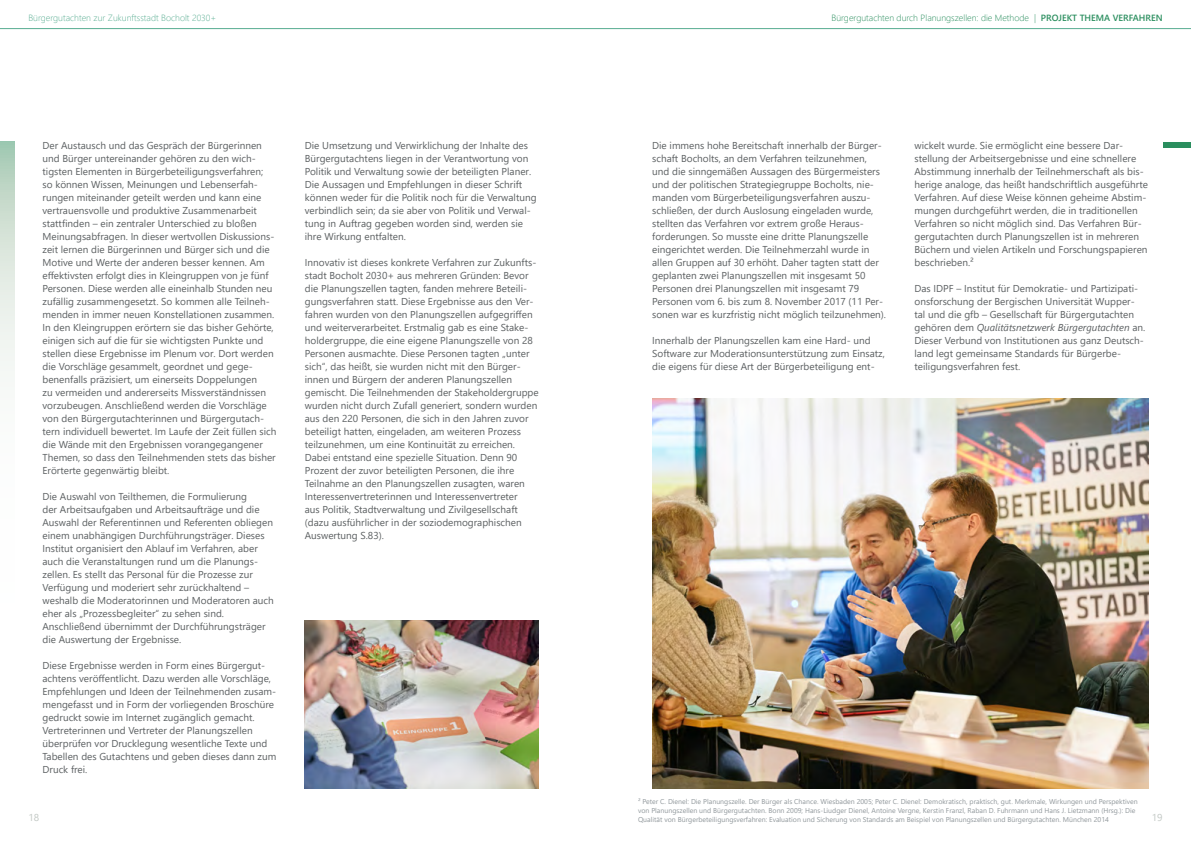
<style>
.page{position:relative;width:1191px;height:842px;background:#fff}
.page>*{position:absolute;margin:0;border:0;box-sizing:border-box;transform-origin:0 0}
.t1{font:10px/13px "Segoe UI";color:#5c6062}
.t2{font:10px "Segoe UI";color:#c3c9c5}
.t3{font:300 9px "Segoe UI";color:#2a8e5e}
.t4{font:300 9px "Segoe UI";color:#58ad91}
.t5{font:7px/9px "Segoe UI";color:#91989c}
.s1{font-weight:600}
.s2{font-style:italic}
</style>
<div class="page">
<hr style="left:0;top:28px;width:1191px;height:1px;background:#58ad91">
<svg style="left:0;top:142px;width:14px;height:229px"></svg>
<div style="left:1162px;top:142px;width:29px;height:5px;background:#2a8e5e"></div>
<img style="left:305px;top:621px;width:233px;height:167px">
<img style="left:652px;top:399px;width:496px;height:389px">
<p class="t4" style="left:28px;top:10px;width:190px">Bürgergutachten zur Zukunftsstadt Bocholt 2030+</p>
<p class="t1" style="left:43px;top:138px;width:235px">Der Austausch und das Gespräch der Bürgerinnen und Bürger untereinander gehören zu den wich&shy;tigsten Elementen in Bürgerbeteiligungsverfahren;<br>so können Wissen, Meinungen und Lebenserfah&shy;rungen miteinander geteilt werden und kann eine vertrauensvolle und produktive Zusammenarbeit stattfinden – ein zentraler Unterschied zu bloßen Meinungsabfragen. In dieser wertvollen Diskussions&shy;zeit lernen die Bürgerinnen und Bürger sich und die Motive und Werte der anderen besser kennen. Am effektivsten erfolgt dies in Kleingruppen von je fünf Personen. Diese werden alle eineinhalb Stunden neu zufällig zusammengesetzt. So kommen alle Teilneh&shy;menden in immer neuen Konstellationen zusammen.<br>In den Kleingruppen erörtern sie das bisher Gehörte, einigen sich auf die für sie wichtigsten Punkte und stellen diese Ergebnisse im Plenum vor. Dort werden die Vorschläge gesammelt, geordnet und gege&shy;benenfalls präzisiert, um einerseits Doppelungen<br>zu vermeiden und andererseits Missverständnissen vorzubeugen. Anschließend werden die Vorschläge von den Bürgergutachterinnen und Bürgergutach&shy;tern individuell bewertet. Im Laufe der Zeit füllen sich die Wände mit den Ergebnissen vorangegangener Themen, so dass den Teilnehmenden stets das bisher Erörterte gegenwärtig bleibt.</p>
<p class="t1" style="left:43px;top:489px;width:233px">Die Auswahl von Teilthemen, die Formulierung<br>der Arbeitsaufgaben und Arbeitsaufträge und die Auswahl der Referentinnen und Referenten obliegen einem unabhängigen Durchführungsträger. Dieses Institut organisiert den Ablauf im Verfahren, aber auch die Veranstaltungen rund um die Planungs&shy;zellen. Es stellt das Personal für die Prozesse zur Verfügung und moderiert sehr zurückhaltend – weshalb die Moderatorinnen und Moderatoren auch eher als „Prozessbegleiter“ zu sehen sind.<br>Anschließend übernimmt der Durchführungsträger die Auswertung der Ergebnisse.</p>
<p class="t1" style="left:43px;top:658px;width:235px">Diese Ergebnisse werden in Form eines Bürgergut&shy;achtens veröffentlicht. Dazu werden alle Vorschläge, Empfehlungen und Ideen der Teilnehmenden zusam&shy;mengefasst und in Form der vorliegenden Broschüre gedruckt sowie im Internet zugänglich gemacht.<br>Vertreterinnen und Vertreter der Planungszellen überprüfen vor Drucklegung wesentliche Texte und Tabellen des Gutachtens und geben dieses dann zum Druck frei.</p>
<p class="t1" style="left:305px;top:138px;width:233px">Die Umsetzung und Verwirklichung der Inhalte des Bürgergutachtens liegen in der Verantwortung von Politik und Verwaltung sowie der beteiligten Planer.<br>Die Aussagen und Empfehlungen in dieser Schrift können weder für die Politik noch für die Verwaltung verbindlich sein; da sie aber von Politik und Verwal&shy;tung in Auftrag gegeben worden sind, werden sie ihre Wirkung entfalten.</p>
<p class="t1" style="left:305px;top:255px;width:235px">Innovativ ist dieses konkrete Verfahren zur Zukunfts&shy;stadt Bocholt 2030+ aus mehreren Gründen: Bevor die Planungszellen tagten, fanden mehrere Beteili&shy;gungsverfahren statt. Diese Ergebnisse aus den Ver&shy;fahren wurden von den Planungszellen aufgegriffen und weiterverarbeitet. Erstmalig gab es eine Stake&shy;holdergruppe, die eine eigene Planungszelle von 28<br>Personen ausmachte. Diese Personen tagten „unter sich“, das heißt, sie wurden nicht mit den Bürger&shy;innen und Bürgern der anderen Planungszellen gemischt. Die Teilnehmenden der Stakeholdergruppe wurden nicht durch Zufall generiert, sondern wurden aus den 220 Personen, die sich in den Jahren zuvor beteiligt hatten, eingeladen, am weiteren Prozess teilzunehmen, um eine Kontinuität zu erreichen.<br>Dabei entstand eine spezielle Situation. Denn 90<br>Prozent der zuvor beteiligten Personen, die ihre Teilnahme an den Planungszellen zusagten, waren Interessenvertreterinnen und Interessenvertreter<br>aus Politik, Stadtverwaltung und Zivilgesellschaft (dazu ausführlicher in der soziodemographischen Auswertung S.83).</p>
<p class="t3" style="left:831px;top:10px;width:333px">Bürgergutachten durch Planungszellen: die Methode | <span class="s1">PROJEKT THEMA VERFAHREN</span></p>
<p class="t1" style="left:652px;top:138px;width:235px">Die immens hohe Bereitschaft innerhalb der Bürger&shy;schaft Bocholts, an dem Verfahren teilzunehmen, und die sinngemäßen Aussagen des Bürgermeisters und der politischen Strategiegruppe Bocholts, nie&shy;manden vom Bürgerbeteiligungsverfahren auszu&shy;schließen, der durch Auslosung eingeladen wurde, stellten das Verfahren vor extrem große Heraus&shy;forderungen. So musste eine dritte Planungszelle eingerichtet werden. Die Teilnehmerzahl wurde in allen Gruppen auf 30 erhöht. Daher tagten statt der geplanten zwei Planungszellen mit insgesamt 50<br>Personen drei Planungszellen mit insgesamt 79<br>Personen vom 6. bis zum 8. November 2017 (11 Per&shy;sonen war es kurzfristig nicht möglich teilzunehmen).</p>
<p class="t1" style="left:652px;top:333px;width:234px">Innerhalb der Planungszellen kam eine Hard- und<br>Software zur Moderationsunterstützung zum Einsatz, die eigens für diese Art der Bürgerbeteiligung ent-</p>
<p class="t1" style="left:914px;top:138px;width:235px">wickelt wurde. Sie ermöglicht eine bessere Dar&shy;stellung der Arbeitsergebnisse und eine schnellere Abstimmung innerhalb der Teilnehmerschaft als bis&shy;herige analoge, das heißt handschriftlich ausgeführte Verfahren. Auf diese Weise können geheime Abstim&shy;mungen durchgeführt werden, die in traditionellen Verfahren so nicht möglich sind. Das Verfahren Bür&shy;gergutachten durch Planungszellen ist in mehreren Büchern und vielen Artikeln und Forschungspapieren beschrieben.²</p>
<p class="t1" style="left:914px;top:281px;width:232px">Das IDPF – Institut für Demokratie- und Partizipati&shy;onsforschung der Bergischen Universität Wupper&shy;tal und die gfb – Gesellschaft für Bürgergutachten gehören dem <span class="s2">Qualitätsnetzwerk Bürgergutachten</span> an.<br>Dieser Verbund von Institutionen aus ganz Deutsch&shy;land legt gemeinsame Standards für Bürgerbe&shy;teiligungsverfahren fest.</p>
<p class="t5" style="left:638px;top:797px;width:501px">² Peter C. Dienel: Die Planungszelle. Der Bürger als Chance. Wiesbaden 2005; Peter C. Dienel: Demokratisch, praktisch, gut. Merkmale, Wirkungen und Perspektiven von Planungszellen und Bürgergutachten. Bonn 2009; Hans-Liudger Dienel, Antoine Vergne, Kerstin Franzl, Raban D. Fuhrmann und Hans J. Lietzmann (Hrsg.): Die<br>Qualität von Bürgerbeteiligungsverfahren: Evaluation und Sicherung von Standards am Beispiel von Planungszellen und Bürgergutachten. München 2014</p>
<p class="t2" style="left:28px;top:808px;width:12px">18</p>
<p class="t2" style="left:1151px;top:808px;width:12px">19</p>
</div>
